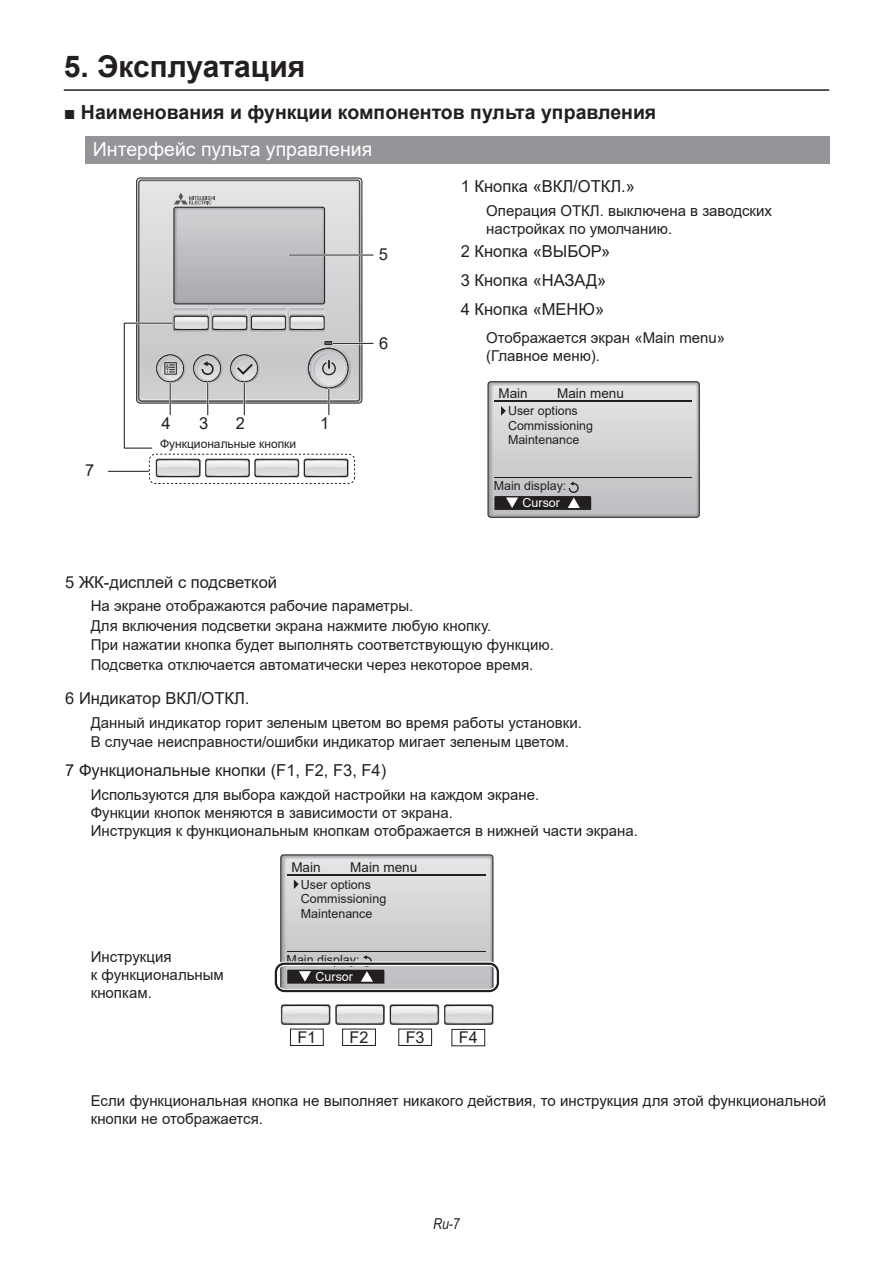
<style>
.page{position:relative;width:893px;height:1263px;background:#fff}
.page>*{position:absolute;margin:0;border:0;box-sizing:border-box;transform-origin:0 0}
._07_Title1{font:700 30px "Arial";color:#231f20}
._08_Title2{font:700 19.5px "Arial";color:#231f20}
.nomal{font:19.5px "Arial";color:#fff}
.nomal-2{font:16.5px "Arial";color:#231f20}
.t1{font:16.2px "Arial";color:#231f20}
.nomal-3{font:15px/18px "Arial";color:#231f20}
.t2{font:italic 15px "Arial Narrow";color:#231f20}
.t3{font:13.5px "Arial";color:#231f20}
.t4{font:12.45px/14.5px "Arial";color:#231f20}
.t5{font:12px "Arial";color:#231f20}
.s1{color:#fff}
</style>
<div class="page">
<hr style="left:64px;top:89px;width:765px;height:2px;background:#231f20">
<svg style="left:141px;top:182px;width:219px;height:219px;background:#d5d5d7"></svg>
<svg style="left:156px;top:459px;width:193px;height:18px"></svg>
<hr style="left:333px;top:342px;width:40px;height:2px;background:#fff">
<hr style="left:289px;top:254px;width:84px;height:2px;background:#231f20">
<hr style="left:333px;top:343px;width:40px;height:1px;background:#231f20">
<hr style="left:108px;top:471px;width:40px;height:1px;background:#231f20">
<svg style="left:123px;top:193px;width:228px;height:256px"></svg>
<div style="left:149px;top:454px;width:206px;height:30px;border:1px dashed #231f20;border-radius:6px"></div>
<div style="left:85px;top:136px;width:744px;height:28px;background:#939598"></div>
<svg style="left:488px;top:382px;width:211px;height:135px;background:#c2c3c5"></svg>
<svg style="left:281px;top:1004px;width:212px;height:21px"></svg>
<svg style="left:281px;top:855px;width:212px;height:133px;background:#c3c4c6"></svg>
<div style="left:290px;top:1029px;width:34px;height:17px;border:1px solid #231f20"></div>
<div style="left:342px;top:1029px;width:34px;height:17px;border:1px solid #231f20"></div>
<div style="left:398px;top:1029px;width:34px;height:17px;border:1px solid #231f20"></div>
<div style="left:451px;top:1029px;width:34px;height:17px;border:1px solid #231f20"></div>
<div style="left:274px;top:961px;width:226px;height:32px;border:4px solid #fff;border-radius:9px"></div>
<div style="left:275px;top:962px;width:224px;height:30px;border:2px solid #231f20;border-radius:9px"></div>
<p class="_07_Title1" style="left:64px;top:45px;width:243px">5. Эксплуатация</p>
<p class="_08_Title2" style="left:64px;top:98px;width:594px">■ Наименования и функции компонентов пульта управления</p>
<p class="nomal" style="left:93px;top:135px;width:281px">Интерфейс пульта управления</p>
<p class="nomal-2" style="left:461px;top:175px;width:176px">1 Кнопка «ВКЛ/ОТКЛ.»</p>
<p class="nomal-3" style="left:486px;top:201px;width:287px">Операция ОТКЛ. выключена в заводских настройках по умолчанию.</p>
<p class="nomal-2" style="left:461px;top:240px;width:151px">2 Кнопка «ВЫБОР»</p>
<p class="nomal-2" style="left:461px;top:269px;width:147px">3 Кнопка «НАЗАД»</p>
<p class="nomal-2" style="left:461px;top:298px;width:145px">4 Кнопка «МЕНЮ»</p>
<p class="nomal-3" style="left:486px;top:328px;width:240px">Отображается экран «Main menu» (Главное меню).</p>
<p class="t3" style="left:498px;top:384px;width:31px">Main</p>
<p class="nomal-2" style="left:379px;top:243px;width:11px">5</p>
<p class="nomal-2" style="left:379px;top:332px;width:11px">6</p>
<p class="t3" style="left:557px;top:384px;width:68px">Main menu</p>
<p class="t4" style="left:508px;top:403px;width:87px">User options<br>Commissioning</p>
<p class="nomal-2" style="left:162px;top:412px;width:11px">4</p>
<p class="nomal-2" style="left:199px;top:412px;width:11px">3</p>
<p class="nomal-2" style="left:236px;top:412px;width:11px">2</p>
<p class="nomal-2" style="left:320px;top:412px;width:11px">1</p>
<p class="nomal-2" style="left:85px;top:458px;width:11px">7</p>
<p class="t5" style="left:160px;top:436px;width:138px">Функциональные кнопки</p>
<p class="t4" style="left:508px;top:432px;width:73px">Maintenance</p>
<p class="t4" style="left:523px;top:477px;width:45px;line-height:16.8px;text-indent:-29px">Main display:<br><span class="s1">Cursor</span></p>
<p class="nomal-2" style="left:65px;top:570px;width:213px">5 ЖК-дисплей с подсветкой</p>
<p class="nomal-3" style="left:91px;top:597px;width:324px">На экране отображаются рабочие параметры.</p>
<p class="nomal-3" style="left:91px;top:616px;width:402px">Для включения подсветки экрана нажмите любую кнопку.</p>
<p class="nomal-3" style="left:91px;top:636px;width:464px">При нажатии кнопка будет выполнять соответствующую функцию.</p>
<p class="nomal-3" style="left:91px;top:656px;width:444px">Подсветка отключается автоматически через некоторое время.</p>
<p class="nomal-2" style="left:65px;top:687px;width:186px">6 Индикатор ВКЛ/ОТКЛ.</p>
<p class="nomal-3" style="left:91px;top:713px;width:493px">Данный индикатор горит зеленым цветом во время работы установки.</p>
<p class="nomal-3" style="left:91px;top:733px;width:480px">В случае неисправности/ошибки индикатор мигает зеленым цветом.</p>
<p class="nomal-2" style="left:65px;top:759px;width:322px">7 Функциональные кнопки (F1, F2, F3, F4)</p>
<p class="nomal-3" style="left:91px;top:785px;width:450px">Используются для выбора каждой настройки на каждом экране.</p>
<p class="nomal-3" style="left:91px;top:803px;width:364px">Функции кнопок меняются в зависимости от экрана.</p>
<p class="nomal-3" style="left:91px;top:821px;width:549px">Инструкция к функциональным кнопкам отображается в нижней части экрана.</p>
<p class="nomal-3" style="left:91px;top:947px;width:82px">Инструкция</p>
<p class="nomal-3" style="left:91px;top:965px;width:135px">к функциональным</p>
<p class="nomal-3" style="left:91px;top:983px;width:63px">кнопкам.</p>
<p class="t3" style="left:291px;top:858px;width:31px">Main</p>
<p class="t3" style="left:350px;top:858px;width:69px">Main menu</p>
<p class="t4" style="left:301px;top:877px;width:87px">User options<br>Commissioning<br>Maintenance</p>
<p class="t4" style="left:316px;top:951px;width:45px;line-height:17px;text-indent:-29px">Main display:<br><span class="s1">Cursor</span></p>
<p class="t1" style="left:297px;top:1026px;width:20px">F1</p>
<p class="t1" style="left:350px;top:1026px;width:20px">F2</p>
<p class="t1" style="left:406px;top:1026px;width:20px">F3</p>
<p class="t1" style="left:459px;top:1026px;width:20px">F4</p>
<p class="nomal-3" style="left:91px;top:1091px;width:737px">Если функциональная кнопка не выполняет никакого действия, то инструкция для этой функциональной кнопки не отображается.</p>
<p class="t2" style="left:433px;top:1213px;width:28px">Ru-7</p>
</div>
